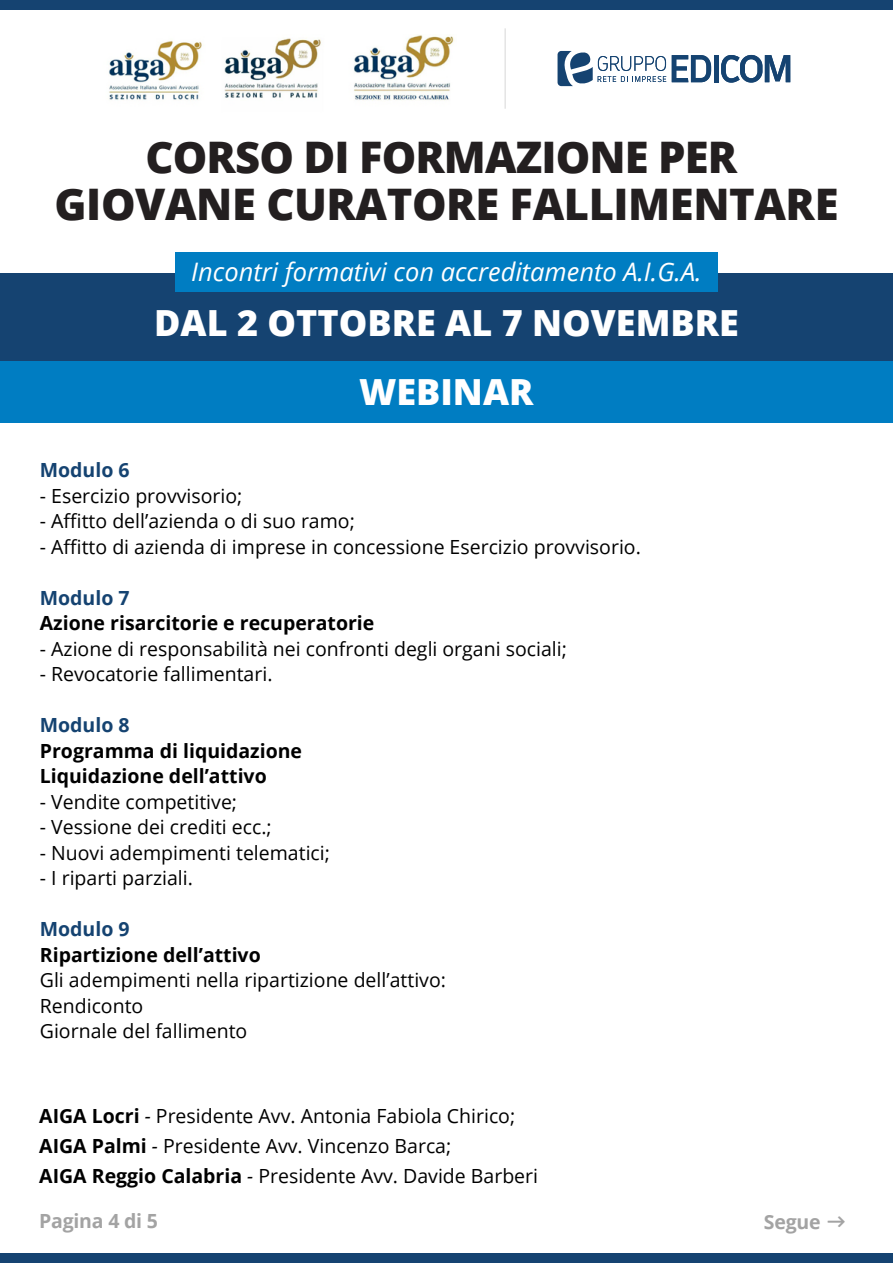
<style>
.page{position:relative;width:893px;height:1263px;background:#fff}
.page>*{position:absolute;margin:0;border:0;box-sizing:border-box;transform-origin:0 0}
.t1{font:800 43.5px/47.2px "Open Sans";letter-spacing:-.01em;color:#231f20;text-align:center}
.t2{font:800 36px "Open Sans";color:#fff}
.t3{font:italic 25.5px "Open Sans";color:#fff}
.t4{font:19.5px/25.5px "Open Sans";color:#000}
.t5{font:700 19.5px/25.5px "Open Sans";color:#000}
.t6{font:700 19.5px "Open Sans";color:#154371}
.t7{font:700 19.5px "Open Sans";letter-spacing:-.01em;color:#a3a3a3}
.s1{font-weight:700}
.s2{font-style:italic}
</style>
<div class="page">
<div style="left:0;top:273px;width:893px;height:88px;background:#154371"></div>
<div style="left:0;top:1253px;width:893px;height:10px;background:#154371"></div>
<div style="left:0;top:0;width:893px;height:10px;background:#154371"></div>
<div style="left:0;top:361px;width:893px;height:62px;background:#007dc2"></div>
<div style="left:175px;top:252px;width:542px;height:39px;background:#007dc2"></div>
<svg style="left:672px;top:55px;width:39px;height:27px"></svg>
<hr style="left:714px;top:55px;width:4px;height:27px;background:#154371">
<svg style="left:721px;top:55px;width:69px;height:28px"></svg>
<svg style="left:557px;top:51px;width:109px;height:35px"></svg>
<hr style="left:505px;top:28px;width:1px;height:81px;background:#d8d8d8">
<img style="left:109px;top:35px;width:346px;height:66px">
<h1 class="t1" style="left:55px;top:131px;width:785px">CORSO DI FORMAZIONE PER<br>GIOVANE CURATORE FALLIMENTARE</h1>
<h3 class="t3" style="left:191px;top:254px;width:512px">Incontri formativi con accreditamento A.I.G.A.</h3>
<h2 class="t2" style="left:154px;top:296px;width:586px">DAL 2 OTTOBRE AL 7 NOVEMBRE</h2>
<h2 class="t2" style="left:359px;top:364px;width:176px">WEBINAR</h2>
<p class="t6" style="left:40px;top:456px;width:91px">Modulo 6</p>
<p class="t4" style="left:40px;top:482px;width:204px">- Esercizio provvisorio;</p>
<p class="t4" style="left:40px;top:508px;width:317px">- Affitto dell’azienda o di suo ramo;</p>
<p class="t4" style="left:40px;top:533px;width:603px">- Affitto di azienda di imprese in concessione Esercizio provvisorio.</p>
<p class="t6" style="left:40px;top:584px;width:91px">Modulo 7</p>
<p class="t5" style="left:40px;top:610px;width:336px">Azione risarcitorie e recuperatorie</p>
<p class="t4" style="left:40px;top:635px;width:529px">- Azione di responsabilità nei confronti degli organi sociali;</p>
<p class="t4" style="left:40px;top:661px;width:234px">- Revocatorie fallimentari.</p>
<p class="t6" style="left:40px;top:711px;width:91px">Modulo 8</p>
<p class="t5" style="left:40px;top:737px;width:264px">Programma di liquidazione<br>Liquidazione dell’attivo</p>
<p class="t4" style="left:40px;top:788px;width:199px">- Vendite competitive;</p>
<p class="t4" style="left:40px;top:814px;width:233px">- Vessione dei crediti ecc.;</p>
<p class="t4" style="left:40px;top:839px;width:292px">- Nuovi adempimenti telematici;</p>
<p class="t4" style="left:40px;top:865px;width:155px">- I riparti parziali.</p>
<p class="t6" style="left:40px;top:915px;width:91px">Modulo 9</p>
<p class="t5" style="left:40px;top:941px;width:222px">Ripartizione dell’attivo</p>
<p class="t4" style="left:40px;top:967px;width:408px">Gli adempimenti nella ripartizione dell’attivo:<br>Rendiconto<br>Giornale del fallimento</p>
<p class="t4" style="left:39px;top:1100px;width:500px;line-height:30px"><span class="s1">AIGA Locri</span> <span class="s2">-</span> Presidente Avv. Antonia Fabiola Chirico;<br><span class="s1">AIGA Palmi</span> <span class="s2">-</span> Presidente Avv. Vincenzo Barca;<br><span class="s1">AIGA Reggio Calabria</span> <span class="s2">-</span> Presidente Avv. Davide Barberi</p>
<p class="t7" style="left:39px;top:1207px;width:121px">Pagina 4 di 5</p>
<p class="t7" style="left:764px;top:1208px;width:58px">Segue</p>
</div>
